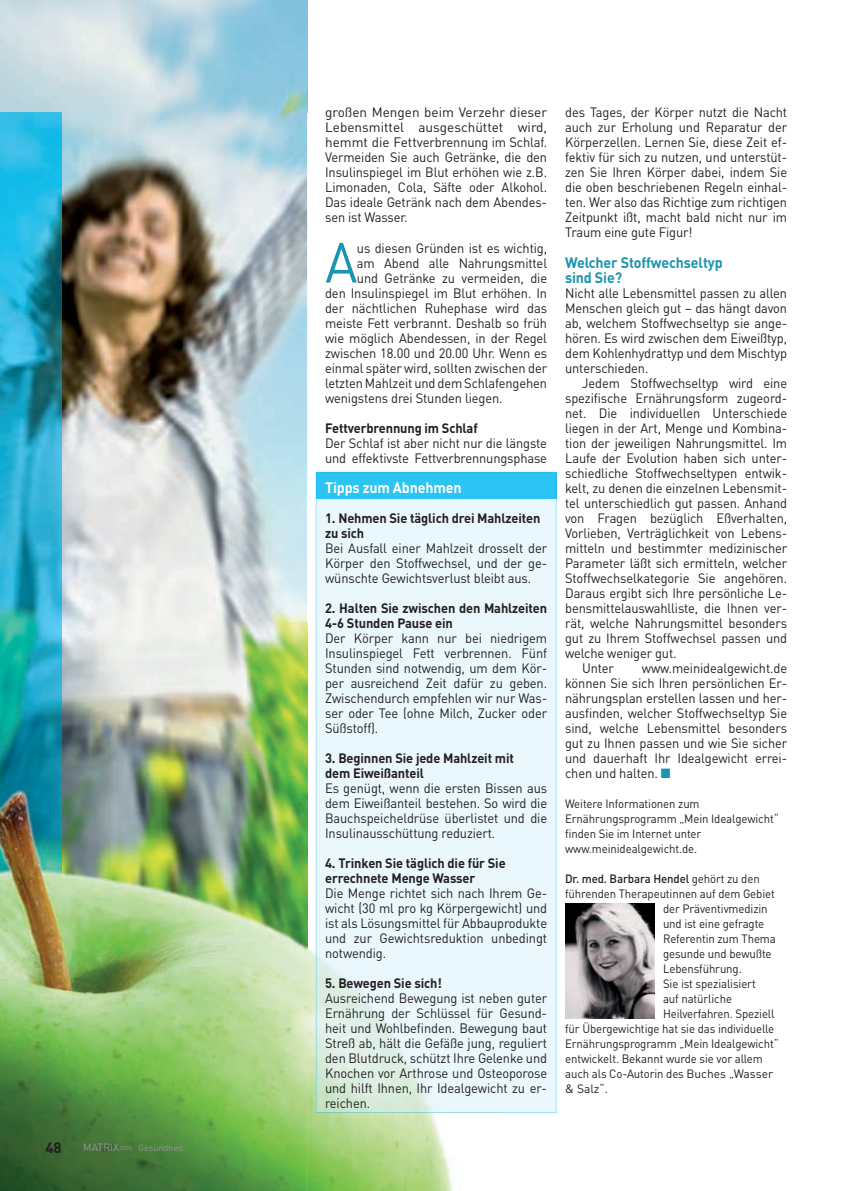
<style>
.page{position:relative;width:851px;height:1191px;background:#fff}
.page>*{position:absolute;margin:0;border:0;box-sizing:border-box;transform-origin:0 0}
.t1{font:55.65px "DIN";color:#1b94af;scale:.95 1}
.t2{font:700 15px/15px "DIN";letter-spacing:-.01em;color:#1b94af;scale:.95 1}
.t3{font:700 15px "DIN";letter-spacing:-.01em;color:#fff;scale:.95 1}
.t4{font:700 15px "DIN";color:#231f20}
.t5{font:13.5px/15px "DIN";letter-spacing:-.01em;color:#231f20;text-align:justify;scale:.95 1}
.t6{font:13.5px/15px "DIN";letter-spacing:-.01em;color:#231f20;text-align:justify}
.t7{font:700 13.5px/15px "DIN";letter-spacing:-.01em;color:#231f20;scale:.95 1}
.t8{font:12px/15px "DIN";letter-spacing:-.01em;color:#231f20;scale:.95 1}
.t9{font:500 12px "DIN";letter-spacing:-.01em;color:#231f20;scale:.95 1}
.t10{font:12px "DIN";letter-spacing:-.01em;color:#231f20}
.t11{font:9px "DIN";color:#939598}
.s1{font-size:10.5px}
.s2{color:#1b94af}
.s3{font-weight:400}
</style>
<div class="page">
<img style="left:61px;top:112px;width:246px;height:510px">
<img style="left:61px;top:622px;width:246px;height:103px">
<img style="left:0;top:112px;width:61px;height:613px">
<img style="left:565px;top:903px;width:89px;height:115px">
<img style="left:0;top:725px;width:453px;height:466px">
<div style="left:316px;top:499px;width:240px;height:614px;background:#eaf7fd"></div>
<div style="left:316px;top:472px;width:240px;height:27px;background:#2bc4f3"></div>
<img style="left:316px;top:725px;width:186px;height:388px">
<p class="t4" style="left:45px;top:1137px;width:18px">48</p>
<p class="t11" style="left:83px;top:1141px;width:102px"><span class="s1">MATRIX</span><sup>3000</sup> Gesundheit</p>
<p class="t6" style="left:325px;top:105px;width:223px">großen Mengen beim Verzehr dieser Lebensmittel ausgeschüttet wird, hemmt die Fettverbrennung im Schlaf.<br>Vermeiden Sie auch Getränke, die den Insulinspiegel im Blut erhöhen wie z.B.<br>Limonaden, Cola, Säfte oder Alkohol.<br>Das ideale Getränk nach dem Abendes&shy;sen ist Wasser.</p>
<h1 class="t1" style="left:325px;top:226px;width:35px">A</h1>
<p class="t5" style="left:357px;top:240px;width:202px">us diesen Gründen ist es wichtig,</p>
<p class="t5" style="left:357px;top:255px;width:202px">am Abend alle Nahrungsmittel</p>
<p class="t5" style="left:357px;top:270px;width:202px">und Getränke zu vermeiden, die</p>
<p class="t5" style="left:325px;top:285px;width:235px">den Insulinspiegel im Blut erhöhen. In</p>
<p class="t5" style="left:325px;top:300px;width:235px">der nächtlichen Ruhephase wird das</p>
<p class="t5" style="left:325px;top:315px;width:235px">meiste Fett verbrannt. Deshalb so früh</p>
<p class="t5" style="left:325px;top:330px;width:235px">wie möglich Abendessen, in der Regel</p>
<p class="t5" style="left:325px;top:345px;width:235px">zwischen 18.00 und 20.00 Uhr. Wenn es</p>
<p class="t5" style="left:325px;top:360px;width:235px">einmal später wird, sollten zwischen der</p>
<p class="t5" style="left:325px;top:375px;width:235px">letzten Mahlzeit und dem Schlafengehen</p>
<p class="t5" style="left:325px;top:390px;width:188px">wenigstens drei Stunden liegen.</p>
<p class="t7" style="left:325px;top:420px;width:162px">Fettverbrennung im Schlaf</p>
<p class="t5" style="left:325px;top:435px;width:235px">Der Schlaf ist aber nicht nur die längste und effektivste Fettverbrennungsphase</p>
<p class="t3" style="left:325px;top:477px;width:145px">Tipps zum Abnehmen</p>
<p class="t7" style="left:325px;top:510px;width:228px">1. Nehmen Sie täglich drei Mahlzeiten zu sich</p>
<p class="t5" style="left:325px;top:540px;width:235px">Bei Ausfall einer Mahlzeit drosselt der Körper den Stoffwechsel, und der ge&shy;wünschte Gewichtsverlust bleibt aus.</p>
<p class="t7" style="left:325px;top:600px;width:235px">2. Halten Sie zwischen den Mahlzeiten<br>4-6 Stunden Pause ein</p>
<p class="t5" style="left:325px;top:630px;width:235px">Der Körper kann nur bei niedrigem Insulinspiegel Fett verbrennen. Fünf Stunden sind notwendig, um dem Kör&shy;per ausreichend Zeit dafür zu geben.<br>Zwischendurch empfehlen wir nur Was&shy;ser oder Tee (ohne Milch, Zucker oder Süßstoff).</p>
<p class="t7" style="left:325px;top:750px;width:200px">3. Beginnen Sie jede Mahlzeit mit dem Eiweißanteil</p>
<p class="t5" style="left:325px;top:780px;width:235px">Es genügt, wenn die ersten Bissen aus dem Eiweißanteil bestehen. So wird die Bauchspeicheldrüse überlistet und die Insulinausschüttung reduziert.</p>
<p class="t7" style="left:325px;top:855px;width:191px">4. Trinken Sie täglich die für Sie errechnete Menge Wasser</p>
<p class="t5" style="left:325px;top:885px;width:235px">Die Menge richtet sich nach Ihrem Ge&shy;wicht (30 ml pro kg Körpergewicht) und ist als Lösungsmittel für Abbauprodukte und zur Gewichtsreduktion unbedingt notwendig.</p>
<p class="t7" style="left:325px;top:975px;width:124px">5. Bewegen Sie sich!</p>
<p class="t5" style="left:325px;top:990px;width:235px">Ausreichend Bewegung ist neben guter Ernährung der Schlüssel für Gesund&shy;heit und Wohlbefinden. Bewegung baut Streß ab, hält die Gefäße jung, reguliert den Blutdruck, schützt Ihre Gelenke und Knochen vor Arthrose und Osteoporose und hilft Ihnen, Ihr Idealgewicht zu er&shy;reichen.</p>
<p class="t5" style="left:565px;top:105px;width:235px">des Tages, der Körper nutzt die Nacht auch zur Erholung und Reparatur der Körperzellen. Lernen Sie, diese Zeit ef&shy;fektiv für sich zu nutzen, und unterstüt&shy;zen Sie Ihren Körper dabei, indem Sie die oben beschriebenen Regeln einhal&shy;ten. Wer also das Richtige zum richtigen Zeitpunkt ißt, macht bald nicht nur im Traum eine gute Figur!</p>
<p class="t2" style="left:565px;top:254px;width:167px">Welcher Stoffwechseltyp sind Sie?</p>
<p class="t5" style="left:565px;top:285px;width:235px">Nicht alle Lebensmittel passen zu allen Menschen gleich gut – das hängt davon ab, welchem Stoffwechseltyp sie ange&shy;hören. Es wird zwischen dem Eiweißtyp, dem Kohlenhydrattyp und dem Mischtyp unterschieden.</p>
<p class="t5" style="left:582px;top:375px;width:217px">Jedem Stoffwechseltyp wird eine</p>
<p class="t5" style="left:565px;top:390px;width:235px">spezifische Ernährungsform zugeord-</p>
<p class="t5" style="left:565px;top:405px;width:235px">net. Die individuellen Unterschiede</p>
<p class="t5" style="left:565px;top:420px;width:235px">liegen in der Art, Menge und Kombina-</p>
<p class="t5" style="left:565px;top:435px;width:235px">tion der jeweiligen Nahrungsmittel. Im</p>
<p class="t5" style="left:565px;top:450px;width:235px">Laufe der Evolution haben sich unter-</p>
<p class="t5" style="left:565px;top:465px;width:235px">schiedliche Stoffwechseltypen entwik-</p>
<p class="t5" style="left:565px;top:480px;width:235px">kelt, zu denen die einzelnen Lebensmit-</p>
<p class="t5" style="left:565px;top:495px;width:235px">tel unterschiedlich gut passen. Anhand</p>
<p class="t5" style="left:565px;top:510px;width:235px">von Fragen bezüglich Eßverhalten,</p>
<p class="t5" style="left:565px;top:525px;width:235px">Vorlieben, Verträglichkeit von Lebens-</p>
<p class="t5" style="left:565px;top:540px;width:235px">mitteln und bestimmter medizinischer</p>
<p class="t5" style="left:565px;top:555px;width:235px">Parameter läßt sich ermitteln, welcher</p>
<p class="t5" style="left:565px;top:570px;width:235px">Stoffwechselkategorie Sie angehören.</p>
<p class="t5" style="left:565px;top:585px;width:235px">Daraus ergibt sich Ihre persönliche Le-</p>
<p class="t5" style="left:565px;top:600px;width:235px">bensmittelauswahlliste, die Ihnen ver-</p>
<p class="t5" style="left:565px;top:615px;width:235px">rät, welche Nahrungsmittel besonders</p>
<p class="t5" style="left:565px;top:630px;width:235px">gut zu Ihrem Stoffwechsel passen und</p>
<p class="t5" style="left:565px;top:645px;width:119px">welche weniger gut.</p>
<p class="t5" style="left:582px;top:660px;width:35px">Unter</p>
<p class="t5" style="left:565px;top:660px;width:235px;text-indent:77px">www.meinidealgewicht.de können Sie sich Ihren persönlichen Er&shy;nährungsplan erstellen lassen und her&shy;ausfinden, welcher Stoffwechseltyp Sie sind, welche Lebensmittel besonders gut zu Ihnen passen und wie Sie sicher und dauerhaft Ihr Idealgewicht errei&shy;chen und halten. <span class="s2">■</span></p>
<p class="t8" style="left:565px;top:795px;width:226px">Weitere Informationen zum<br>Ernährungsprogramm „Mein Idealgewicht“ finden Sie im Internet unter www.meinidealgewicht.de.</p>
<p class="t9" style="left:565px;top:870px;width:206px">Dr. med. Barbara Hendel <span class="s3">gehört zu den</span></p>
<p class="t8" style="left:565px;top:885px;width:222px">führenden Therapeutinnen auf dem Gebiet</p>
<p class="t8" style="left:663px;top:900px;width:112px">der Präventivmedizin</p>
<p class="t8" style="left:663px;top:915px;width:108px">und ist eine gefragte</p>
<p class="t8" style="left:663px;top:930px;width:120px">Referentin zum Thema</p>
<p class="t8" style="left:663px;top:945px;width:116px">gesunde und bewußte</p>
<p class="t8" style="left:663px;top:960px;width:84px">Lebensführung.</p>
<p class="t8" style="left:663px;top:975px;width:99px">Sie ist spezialisiert</p>
<p class="t8" style="left:663px;top:990px;width:74px">auf natürliche</p>
<p class="t8" style="left:663px;top:1005px;width:119px">Heilverfahren. Speziell</p>
<p class="t8" style="left:565px;top:1020px;width:222px">für Übergewichtige hat sie das individuelle</p>
<p class="t8" style="left:565px;top:1035px;width:226px">Ernährungsprogramm „Mein Idealgewicht“</p>
<p class="t8" style="left:565px;top:1050px;width:210px">entwickelt. Bekannt wurde sie vor allem</p>
<p class="t8" style="left:565px;top:1065px;width:220px">auch als Co-Autorin des Buches „Wasser</p>
<p class="t10" style="left:565px;top:1080px;width:44px">&amp; Salz“.</p>
</div>
